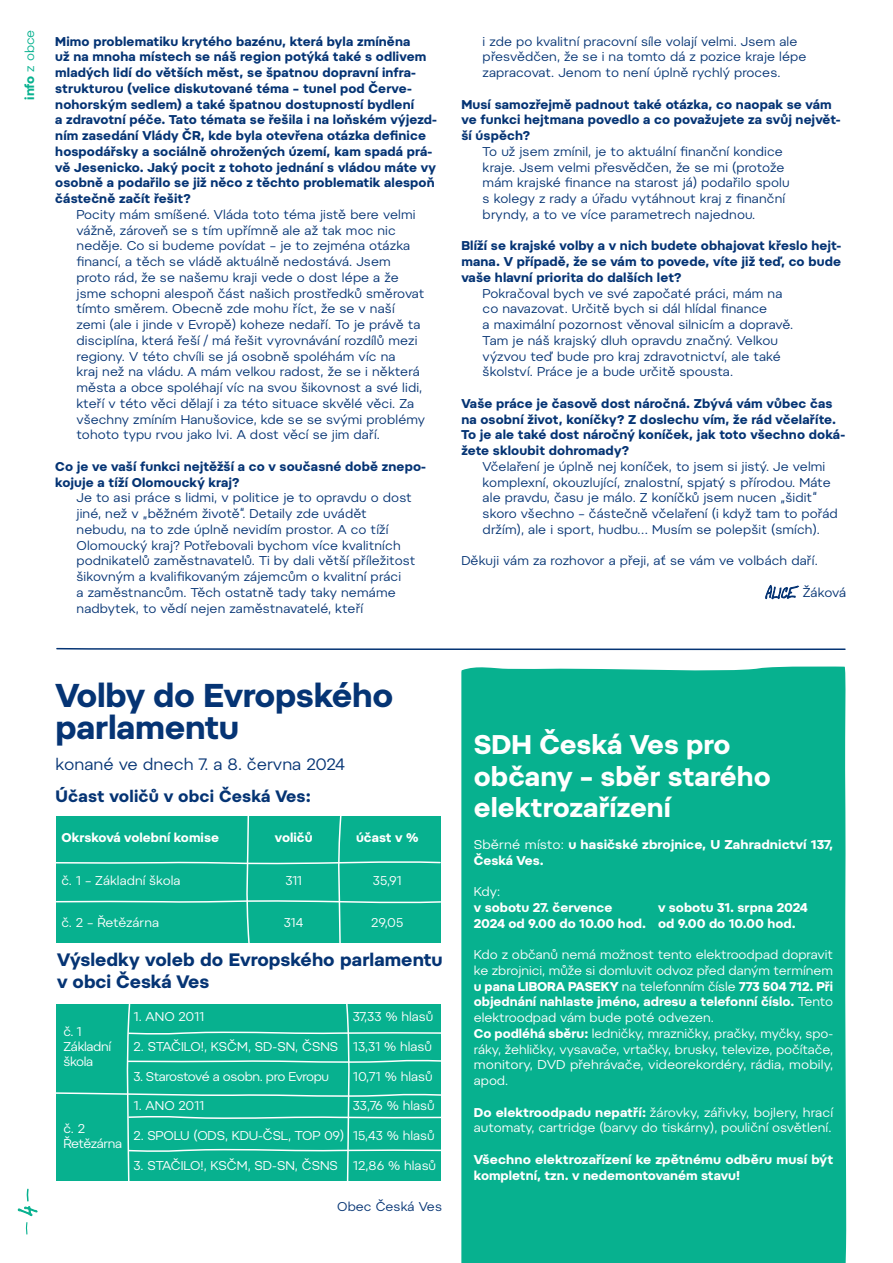
<style>
.page{position:relative;width:893px;height:1263px;background:#fff}
.page>*{position:absolute;margin:0;border:0;box-sizing:border-box;transform-origin:0 0}
.Headline{font:700 33px/31.5px "Pepi";letter-spacing:-.01em;color:#053474}
.Headline-2{font:700 27px/31.5px "Pepi";color:#fff}
.Perex{font:700 18px/22.5px "Pepi";color:#053474}
.Perex-2{font:16.5px "Pepi";color:#053474}
.Perex-3{font:700 16.5px "Pepi";letter-spacing:.005em;color:#053474}
.Odpověd{font:12.75px/15.8px "Pepi";letter-spacing:.01em;color:#053474}
.Otázka{font:700 12.75px/15.8px "Pepi";letter-spacing:.01em;color:#053474}
.Text{font:12.75px/15.8px "Pepi";color:#fff;text-align:justify}
.Text-2{font:700 12.75px/15.8px "Pepi";color:#fff}
.Text_Prapor{font:12.75px "Pepi";letter-spacing:.01em;color:#053474}
.Text-3{font:12.75px "Pepi";letter-spacing:-.04em;color:#fff}
.Podpis{font:12.75px "Pepi";color:#053474}
.Text-4{font:12.75px "Pepi";letter-spacing:-.045em;color:#fff}
.Text-5{font:12.75px "Pepi";color:#07b18f}
.Text-6{font:12.75px "Pepi";letter-spacing:-.03em;color:#fff}
.s1{font-weight:700}
.s2{font-weight:400}
</style>
<div class="page">
<svg style="left:56px;top:647px;width:790px;height:4px"></svg>
<svg style="left:765px;top:585px;width:34px;height:15px"></svg>
<svg style="left:56px;top:1004px;width:385px;height:177px;background:#11b493"></svg>
<div style="left:56px;top:816px;width:385px;height:127px;background:#07b18f"></div>
<div style="left:461px;top:666px;width:385px;height:597px;background:#07b18f"></div>
<svg style="left:18px;top:1188px;width:20px;height:47px"></svg>
<p class="Text-5" style="left:22px;top:100px;width:71px;rotate:-90deg"><span class="s1">info</span> z obce</p>
<p class="Otázka" style="left:55px;top:33px;width:383px">Mimo problematiku krytého bazénu, která byla zmíněna<br>už na mnoha místech se náš region potýká také s odlivem mladých lidí do větších měst, se špatnou dopravní infra&shy;strukturou (velice diskutované téma – tunel pod Červe&shy;nohorským sedlem) a také špatnou dostupností bydlení<br>a zdravotní péče. Tato témata se řešila i na loňském výjezd&shy;ním zasedání Vlády ČR, kde byla otevřena otázka definice hospodářsky a sociálně ohrožených území, kam spadá prá&shy;vě Jesenicko. Jaký pocit z tohoto jednání s vládou máte vy osobně a podařilo se již něco z těchto problematik alespoň částečně začít řešit?</p>
<p class="Odpověd" style="left:77px;top:206px;width:350px">Pocity mám smíšené. Vláda toto téma jistě bere velmi vážně, zároveň se s tím upřímně ale až tak moc nic neděje. Co si budeme povídat – je to zejména otázka financí, a těch se vládě aktuálně nedostává. Jsem proto rád, že se našemu kraji vede o dost lépe a že jsme schopni alespoň část našich prostředků směrovat tímto směrem. Obecně zde mohu říct, že se v naší zemi (ale i jinde v Evropě) koheze nedaří. To je právě ta disciplína, která řeší / má řešit vyrovnávání rozdílů mezi regiony. V této chvíli se já osobně spoléhám víc na<br>kraj než na vládu. A mám velkou radost, že se i některá města a obce spoléhají víc na svou šikovnost a své lidi, kteří v této věci dělají i za této situace skvělé věci. Za všechny zmíním Hanušovice, kde se se svými problémy tohoto typu rvou jako lvi. A dost věcí se jim daří.</p>
<p class="Otázka" style="left:55px;top:458px;width:372px">Co je ve vaší funkci nejtěžší a co v současné době znepo&shy;kojuje a tíží Olomoucký kraj?</p>
<p class="Odpověd" style="left:77px;top:490px;width:340px">Je to asi práce s lidmi, v politice je to opravdu o dost jiné, než v „běžném životě“. Detaily zde uvádět nebudu, na to zde úplně nevidím prostor. A co tíží Olomoucký kraj? Potřebovali bychom více kvalitních podnikatelů zaměstnavatelů. Ti by dali větší příležitost šikovným a kvalifikovaným zájemcům o kvalitní práci<br>a zaměstnancům. Těch ostatně tady taky nemáme nadbytek, to vědí nejen zaměstnavatelé, kteří</p>
<p class="Odpověd" style="left:483px;top:33px;width:325px">i zde po kvalitní pracovní síle volají velmi. Jsem ale přesvědčen, že se i na tomto dá z pozice kraje lépe zapracovat. Jenom to není úplně rychlý proces.</p>
<p class="Otázka" style="left:461px;top:96px;width:381px">Musí samozřejmě padnout také otázka, co naopak se vám ve funkci hejtmana povedlo a co považujete za svůj největ&shy;ší úspěch?</p>
<p class="Odpověd" style="left:483px;top:143px;width:309px">To už jsem zmínil, je to aktuální finanční kondice kraje. Jsem velmi přesvědčen, že se mi (protože mám krajské finance na starost já) podařilo spolu s kolegy z rady a úřadu vytáhnout kraj z finanční bryndy, a to ve více parametrech najednou.</p>
<p class="Otázka" style="left:461px;top:238px;width:381px;text-align:justify">Blíží se krajské volby a v nich budete obhajovat křeslo hejt&shy;mana. V případě, že se vám to povede, víte již teď, co bude vaše hlavní priorita do dalších let?</p>
<p class="Odpověd" style="left:483px;top:285px;width:312px">Pokračoval bych ve své započaté práci, mám na co navazovat. Určitě bych si dál hlídal finance<br>a maximální pozornost věnoval silnicím a dopravě.<br>Tam je náš krajský dluh opravdu značný. Velkou výzvou teď bude pro kraj zdravotnictví, ale také školství. Práce je a bude určitě spousta.</p>
<p class="Otázka" style="left:461px;top:395px;width:385px">Vaše práce je časově dost náročná. Zbývá vám vůbec čas na osobní život, koníčky? Z doslechu vím, že rád včelaříte.<br>To je ale také dost náročný koníček, jak toto všechno doká&shy;žete skloubit dohromady?</p>
<p class="Odpověd" style="left:483px;top:458px;width:357px">Včelaření je úplně nej koníček, to jsem si jistý. Je velmi komplexní, okouzlující, znalostní, spjatý s přírodou. Máte ale pravdu, času je málo. Z koníčků jsem nucen „šidit“ skoro všechno – částečně včelaření (i když tam to pořád držím), ale i sport, hudbu… Musím se polepšit (smích).</p>
<p class="Text_Prapor" style="left:461px;top:553px;width:358px">Děkuji vám za rozhovor a přeji, ať se vám ve volbách daří.</p>
<p class="Podpis" style="left:803px;top:585px;width:45px">Žáková</p>
<p class="Headline" style="left:56px;top:679px;width:339px">Volby do Evropského parlamentu</p>
<p class="Perex-2" style="left:56px;top:754px;width:291px">konané ve dnech 7. a 8. června 2024</p>
<p class="Perex-3" style="left:56px;top:786px;width:257px">Účast voličů v obci Česká Ves:</p>
<p class="Text-2" style="left:62px;top:829px;width:159px">Okrsková volební komise</p>
<p class="Text-2" style="left:275px;top:829px;width:39px">voličů</p>
<p class="Text-2" style="left:356px;top:829px;width:64px">účast v %</p>
<p class="Text" style="left:62px;top:872px;width:120px">č. 1 – Základní škola</p>
<p class="Text" style="left:285px;top:872px;width:18px">311</p>
<p class="Text" style="left:373px;top:872px;width:30px">35,91</p>
<p class="Text" style="left:62px;top:915px;width:99px">č. 2 – Řetězárna</p>
<p class="Text" style="left:284px;top:915px;width:21px">314</p>
<p class="Text" style="left:371px;top:915px;width:34px">29,05</p>
<p class="Perex" style="left:57px;top:948px;width:387px">Výsledky voleb do Evropského parlamentu v obci Česká Ves</p>
<p class="Text" style="left:64px;top:1023px;width:20px">č. 1</p>
<p class="Text-6" style="left:64px;top:1038px;width:49px">Základní</p>
<p class="Text" style="left:64px;top:1053px;width:31px">škola</p>
<p class="Text" style="left:64px;top:1120px;width:23px">č. 2</p>
<p class="Text-4" style="left:64px;top:1135px;width:60px">Řetězárna</p>
<p class="Text" style="left:133px;top:1008px;width:72px">1. ANO 2011</p>
<p class="Text" style="left:353px;top:1008px;width:82px">37,33 % hlasů</p>
<p class="Text" style="left:133px;top:1038px;width:206px">2. STAČILO!, KSČM, SD-SN, ČSNS</p>
<p class="Text" style="left:353px;top:1038px;width:81px">13,31 % hlasů</p>
<p class="Text-3" style="left:133px;top:1068px;width:197px">3. Starostové a osobn. pro Evropu</p>
<p class="Text" style="left:353px;top:1068px;width:82px">10,71 % hlasů</p>
<p class="Text" style="left:133px;top:1098px;width:72px">1. ANO 2011</p>
<p class="Text" style="left:353px;top:1098px;width:84px">33,76 % hlasů</p>
<p class="Text" style="left:133px;top:1127px;width:212px">2. SPOLU (ODS, KDU-ČSL, TOP 09)</p>
<p class="Text" style="left:353px;top:1127px;width:84px">15,43 % hlasů</p>
<p class="Text" style="left:133px;top:1157px;width:206px">3. STAČILO!, KSČM, SD-SN, ČSNS</p>
<p class="Text" style="left:353px;top:1157px;width:85px">12,86 % hlasů</p>
<p class="Podpis" style="left:337px;top:1199px;width:106px">Obec Česká Ves</p>
<p class="Headline-2" style="left:474px;top:728px;width:298px">SDH Česká Ves pro občany – sběr starého elektrozařízení</p>
<p class="Text-2" style="left:474px;top:836px;width:361px"><span class="s2">Sběrné místo:</span> u hasičské zbrojnice, U Zahradnictví 137,<br>Česká Ves.</p>
<p class="Text" style="left:474px;top:883px;width:28px">Kdy:</p>
<p class="Text-2" style="left:474px;top:899px;width:174px">v sobotu 27. července<br>2024 od 9.00 do 10.00 hod.</p>
<p class="Text-2" style="left:658px;top:899px;width:151px">v sobotu 31. srpna 2024 od 9.00 do 10.00 hod.</p>
<p class="Text" style="left:474px;top:946px;width:361px">Kdo z občanů nemá možnost tento elektroodpad dopravit ke zbrojnici, může si domluvit odvoz před daným termínem <span class="s1">u pana LIBORA PASEKY</span> na telefonním čísle <span class="s1">773 504 712. Při objednání nahlaste jméno, adresu a telefonní číslo.</span> Tento elektroodpad vám bude poté odvezen.</p>
<p class="Text" style="left:474px;top:1025px;width:361px"><span class="s1">Co podléhá sběru:</span> ledničky, mrazničky, pračky, myčky, spo&shy;ráky, žehličky, vysavače, vrtačky, brusky, televize, počítače, monitory, DVD přehrávače, videorekordéry, rádia, mobily, apod.</p>
<p class="Text" style="left:474px;top:1104px;width:361px"><span class="s1">Do elektroodpadu nepatří:</span> žárovky, zářivky, bojlery, hrací automaty, cartridge (barvy do tiskárny), pouliční osvětlení.</p>
<p class="Text-2" style="left:474px;top:1151px;width:361px">Všechno elektrozařízení ke zpětnému odběru musí být kompletní, tzn. v nedemontovaném stavu!</p>
</div>
